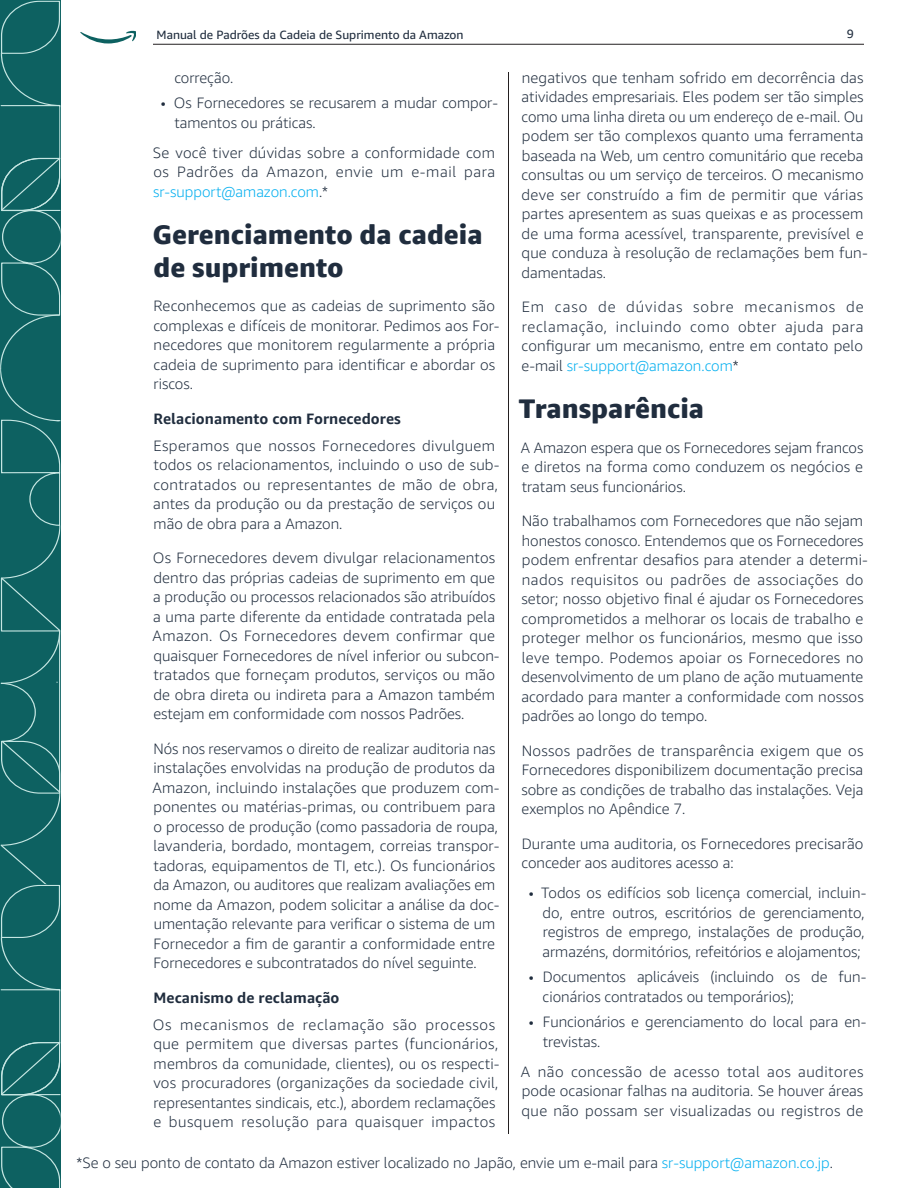
<style>
.page{position:relative;width:918px;height:1188px;background:#fff}
.page>*{position:absolute;margin:0;border:0;box-sizing:border-box;transform-origin:0 0}
.Main-Page-Title{font:800 27px/32.4px "Amazon Ember Display";color:#202d3e}
.Body_Text-smaller_SCS{font:300 15px/19.5px "Amazon Ember";letter-spacing:.005em;color:#202d3e}
.Body_Text-smaller_SCS-bold{font:700 15px "Amazon Ember";letter-spacing:.005em;color:#202d3e}
.t1{font:12px "Amazon Ember";color:#202d3e}
.s1{color:#00aeef}
</style>
<div class="page">
<div style="left:0;top:794px;width:60px;height:50px;background:#0d6161"></div>
<svg style="left:0;top:0;width:60px;height:794px;background:#176868"></svg>
<svg style="left:0;top:844px;width:60px;height:344px;background:#156766"></svg>
<svg style="left:80px;top:31px;width:56px;height:12px"></svg>
<hr style="left:153px;top:44px;width:711px;height:1px;background:#231f20">
<hr style="left:508px;top:72px;width:1px;height:1062px;background:#231f20">
<p class="t1" style="left:157px;top:28px;width:309px">Manual de Padrões da Cadeia de Suprimento da Amazon</p>
<p class="t1" style="left:847px;top:26px;width:9px">9</p>
<p class="Body_Text-smaller_SCS" style="left:174px;top:68px;width:61px">correção.</p>
<p class="Body_Text-smaller_SCS" style="left:174px;top:93px;width:325px;text-indent:-14px">• Os Fornecedores se recusarem a mudar compor&shy;tamentos ou práticas.</p>
<p class="Body_Text-smaller_SCS" style="left:153px;top:143px;width:344px;text-align:justify">Se você tiver dúvidas sobre a conformidade com os Padrões da Amazon, envie um e-mail para <span class="s1">sr-support@amazon.com</span>.*</p>
<p class="Main-Page-Title" style="left:153px;top:219px;width:332px">Gerenciamento da cadeia de suprimento</p>
<p class="Body_Text-smaller_SCS" style="left:153px;top:296px;width:348px">Reconhecemos que as cadeias de suprimento são complexas e difíceis de monitorar. Pedimos aos For&shy;necedores que monitorem regularmente a própria cadeia de suprimento para identificar e abordar os riscos.</p>
<p class="Body_Text-smaller_SCS-bold" style="left:154px;top:409px;width:249px">Relacionamento com Fornecedores</p>
<p class="Body_Text-smaller_SCS" style="left:153px;top:436px;width:348px">Esperamos que nossos Fornecedores divulguem todos os relacionamentos, incluindo o uso de sub&shy;contratados ou representantes de mão de obra, antes da produção ou da prestação de serviços ou mão de obra para a Amazon.</p>
<p class="Body_Text-smaller_SCS" style="left:153px;top:548px;width:348px">Os Fornecedores devem divulgar relacionamentos dentro das próprias cadeias de suprimento em que a produção ou processos relacionados são atribuídos a uma parte diferente da entidade contratada pela Amazon. Os Fornecedores devem confirmar que quaisquer Fornecedores de nível inferior ou subcon&shy;tratados que forneçam produtos, serviços ou mão de obra direta ou indireta para a Amazon também estejam em conformidade com nossos Padrões.</p>
<p class="Body_Text-smaller_SCS" style="left:153px;top:739px;width:348px">Nós nos reservamos o direito de realizar auditoria nas instalações envolvidas na produção de produtos da Amazon, incluindo instalações que produzem com&shy;ponentes ou matérias-primas, ou contribuem para o processo de produção (como passadoria de roupa, lavanderia, bordado, montagem, correias transpor&shy;tadoras, equipamentos de TI, etc.). Os funcionários da Amazon, ou auditores que realizam avaliações em nome da Amazon, podem solicitar a análise da doc&shy;umentação relevante para verificar o sistema de um Fornecedor a fim de garantir a conformidade entre Fornecedores e subcontratados do nível seguinte.</p>
<p class="Body_Text-smaller_SCS-bold" style="left:154px;top:988px;width:187px">Mecanismo de reclamação</p>
<p class="Body_Text-smaller_SCS" style="left:153px;top:1015px;width:348px">Os mecanismos de reclamação são processos que permitem que diversas partes (funcionários, membros da comunidade, clientes), ou os respecti&shy;vos procuradores (organizações da sociedade civil, representantes sindicais, etc.), abordem reclamações e busquem resolução para quaisquer impactos</p>
<p class="Body_Text-smaller_SCS" style="left:522px;top:68px;width:348px">negativos que tenham sofrido em decorrência das atividades empresariais. Eles podem ser tão simples como uma linha direta ou um endereço de e-mail. Ou podem ser tão complexos quanto uma ferramenta baseada na Web, um centro comunitário que receba consultas ou um serviço de terceiros. O mecanismo deve ser construído a fim de permitir que várias partes apresentem as suas queixas e as processem de uma forma acessível, transparente, previsível e que conduza à resolução de reclamações bem fun&shy;damentadas.</p>
<p class="Body_Text-smaller_SCS" style="left:522px;top:297px;width:343px;text-align:justify">Em caso de dúvidas sobre mecanismos de reclamação, incluindo como obter ajuda para configurar um mecanismo, entre em contato pelo e-mail <span class="s1">sr-support@amazon.com</span>*</p>
<p class="Main-Page-Title" style="left:519px;top:393px;width:187px">Transparência</p>
<p class="Body_Text-smaller_SCS" style="left:521px;top:438px;width:344px;text-align:justify">A Amazon espera que os Fornecedores sejam francos e diretos na forma como conduzem os negócios e tratam seus funcionários.</p>
<p class="Body_Text-smaller_SCS" style="left:521px;top:511px;width:348px">Não trabalhamos com Fornecedores que não sejam honestos conosco. Entendemos que os Fornecedores podem enfrentar desafios para atender a determi&shy;nados requisitos ou padrões de associações do setor; nosso objetivo final é ajudar os Fornecedores comprometidos a melhorar os locais de trabalho e proteger melhor os funcionários, mesmo que isso leve tempo. Podemos apoiar os Fornecedores no desenvolvimento de um plano de ação mutuamente acordado para manter a conformidade com nossos padrões ao longo do tempo.</p>
<p class="Body_Text-smaller_SCS" style="left:521px;top:741px;width:344px;text-align:justify">Nossos padrões de transparência exigem que os Fornecedores disponibilizem documentação precisa sobre as condições de trabalho das instalações. Veja exemplos no Apêndice 7.</p>
<p class="Body_Text-smaller_SCS" style="left:522px;top:834px;width:343px">Durante uma auditoria, os Fornecedores precisarão conceder aos auditores acesso a:</p>
<p class="Body_Text-smaller_SCS" style="left:543px;top:883px;width:325px;text-align:justify;text-indent:-14px">• Todos os edifícios sob licença comercial, incluin&shy;do, entre outros, escritórios de gerenciamento, registros de emprego, instalações de produção, armazéns, dormitórios, refeitórios e alojamentos;</p>
<p class="Body_Text-smaller_SCS" style="left:543px;top:967px;width:325px;text-indent:-14px">• Documentos aplicáveis (incluindo os de fun&shy;cionários contratados ou temporários);</p>
<p class="Body_Text-smaller_SCS" style="left:543px;top:1012px;width:325px;text-indent:-14px">• Funcionários e gerenciamento do local para en&shy;trevistas.</p>
<p class="Body_Text-smaller_SCS" style="left:521px;top:1062px;width:344px;text-align:justify">A não concessão de acesso total aos auditores pode ocasionar falhas na auditoria. Se houver áreas que não possam ser visualizadas ou registros de</p>
<p class="Body_Text-smaller_SCS" style="left:76px;top:1153px;width:758px">*Se o seu ponto de contato da Amazon estiver localizado no Japão, envie um e-mail para <span class="s1">sr-support@amazon.co.jp</span>.</p>
</div>
